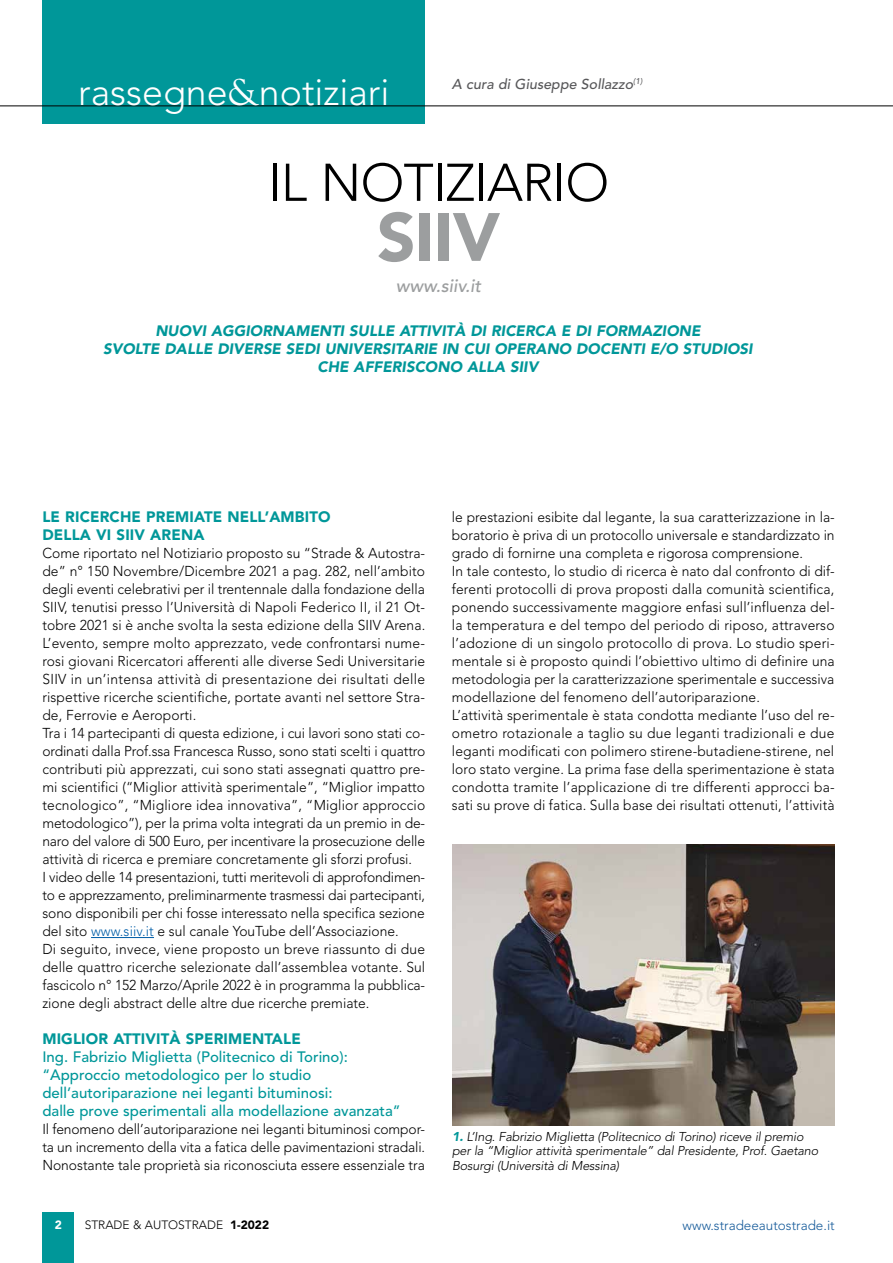
<style>
.page{position:relative;width:893px;height:1263px;background:#fff}
.page>*{position:absolute;margin:0;border:0;box-sizing:border-box;transform-origin:0 0}
.t1{font:900 67.5px "Avenir";color:#9c9e9f}
.t2{font:300 52.5px "Avenir";letter-spacing:-.015em;color:#000}
.t3{font:300 37.5px "Avenir";color:#fff}
.t4{font:italic 500 18px "Avenir";color:#9c9e9f}
.t5{font:500 15px/18px "Avenir";color:#009799}
.t6{font:italic 900 15px/18px "Avenir";color:#009799;text-align:center}
.t7{font:900 15px/18px "Avenir";letter-spacing:.01em;color:#009799}
.t8{font:300 14.25px/18px "Avenir";letter-spacing:.005em;color:#000}
.t9{font:italic 500 14.25px "Avenir";color:#58585a}
.t10{font:300 13.5px "Avenir";color:#165b9a}
.t11{font:italic 300 12.75px/14.2px "Avenir";letter-spacing:-.015em;color:#000}
.t12{font:300 12px "Avenir";color:#000}
.t13{font:900 12px "Avenir";color:#fff}
.s1{font-family:"Goudy Std";font-weight:400}
.s2{color:#005ea8}
.s3{font-weight:900;color:#009799}
.s4{font-weight:900}
</style>
<div class="page">
<div style="left:43px;top:0;width:382px;height:124px;background:#009799"></div>
<hr style="left:0;top:106px;width:893px;height:1px;background:#000">
<div style="left:42px;top:1212px;width:32px;height:51px;background:#009799"></div>
<hr style="left:91px;top:937px;width:63px;height:1px;background:#005ea8">
<img style="left:452px;top:844px;width:383px;height:281px">
<h3 class="t3" style="left:78px;top:70px;width:313px">rassegne<span class="s1">&amp;</span>notiziari</h3>
<p class="t9" style="left:452px;top:76px;width:192px">A cura di Giuseppe Sollazzo<sup>(1)</sup></p>
<h2 class="t2" style="left:268px;top:152px;width:343px">IL NOTIZIARIO</h2>
<h1 class="t1" style="left:377px;top:197px;width:125px">SIIV</h1>
<p class="t4" style="left:396px;top:276px;width:87px">www.siiv.it</p>
<p class="t6" style="left:103px;top:321px;width:651px">NUOVI AGGIORNAMENTI SULLE ATTIVITÀ DI RICERCA E DI FORMAZIONE<br>SVOLTE DALLE DIVERSE SEDI UNIVERSITARIE IN CUI OPERANO DOCENTI E/O STUDIOSI<br>CHE AFFERISCONO ALLA SIIV</p>
<p class="t7" style="left:42px;top:508px;width:290px">LE RICERCHE PREMIATE NELL’AMBITO<br>DELLA VI SIIV ARENA</p>
<p class="t8" style="left:42px;top:544px;width:384px">Come riportato nel Notiziario proposto su “Strade &amp; Autostra&shy;de” n° 150 Novembre/Dicembre 2021 a pag. 282, nell’ambito degli eventi celebrativi per il trentennale dalla fondazione della SIIV, tenutisi presso l’Università di Napoli Federico II, il 21 Ot&shy;tobre 2021 si è anche svolta la sesta edizione della SIIV Arena.<br>L’evento, sempre molto apprezzato, vede confrontarsi nume&shy;rosi giovani Ricercatori afferenti alle diverse Sedi Universitarie SIIV in un’intensa attività di presentazione dei risultati delle rispettive ricerche scientifiche, portate avanti nel settore Stra&shy;de, Ferrovie e Aeroporti.<br>Tra i 14 partecipanti di questa edizione, i cui lavori sono stati co&shy;ordinati dalla Prof.ssa Francesca Russo, sono stati scelti i quattro contributi più apprezzati, cui sono stati assegnati quattro pre&shy;mi scientifici (“Miglior attività sperimentale”, “Miglior impatto tecnologico”, “Migliore idea innovativa”, “Miglior approccio metodologico”), per la prima volta integrati da un premio in de&shy;naro del valore di 500 Euro, per incentivare la prosecuzione delle attività di ricerca e premiare concretamente gli sforzi profusi.<br>I video delle 14 presentazioni, tutti meritevoli di approfondimen&shy;to e apprezzamento, preliminarmente trasmessi dai partecipanti, sono disponibili per chi fosse interessato nella specifica sezione del sito <span class="s2">www.siiv.it</span> e sul canale YouTube dell’Associazione.<br>Di seguito, invece, viene proposto un breve riassunto di due delle quattro ricerche selezionate dall’assemblea votante. Sul fascicolo n° 152 Marzo/Aprile 2022 è in programma la pubblica&shy;zione degli abstract delle altre due ricerche premiate.</p>
<p class="t7" style="left:42px;top:1030px;width:260px">MIGLIOR ATTIVITÀ SPERIMENTALE</p>
<p class="t5" style="left:42px;top:1048px;width:360px">Ing. Fabrizio Miglietta (Politecnico di Torino): “Approccio metodologico per lo studio dell’autoriparazione nei leganti bituminosi:<br>dalle prove sperimentali alla modellazione avanzata”</p>
<p class="t8" style="left:42px;top:1120px;width:384px;text-align:justify">Il fenomeno dell’autoriparazione nei leganti bituminosi compor&shy;ta un incremento della vita a fatica delle pavimentazioni stradali.<br>Nonostante tale proprietà sia riconosciuta essere essenziale tra</p>
<p class="t8" style="left:452px;top:508px;width:384px">le prestazioni esibite dal legante, la sua caratterizzazione in la&shy;boratorio è priva di un protocollo universale e standardizzato in grado di fornirne una completa e rigorosa comprensione.<br>In tale contesto, lo studio di ricerca è nato dal confronto di dif&shy;ferenti protocolli di prova proposti dalla comunità scientifica, ponendo successivamente maggiore enfasi sull’influenza del&shy;la temperatura e del tempo del periodo di riposo, attraverso l’adozione di un singolo protocollo di prova. Lo studio speri&shy;mentale si è proposto quindi l’obiettivo ultimo di definire una metodologia per la caratterizzazione sperimentale e successiva modellazione del fenomeno dell’autoriparazione.<br>L’attività sperimentale è stata condotta mediante l’uso del re&shy;ometro rotazionale a taglio su due leganti tradizionali e due leganti modificati con polimero stirene-butadiene-stirene, nel loro stato vergine. La prima fase della sperimentazione è stata condotta tramite l’applicazione di tre differenti approcci ba&shy;sati su prove di fatica. Sulla base dei risultati ottenuti, l’attività</p>
<p class="t11" style="left:452px;top:1130px;width:368px"><span class="s3">1.</span> L’Ing. Fabrizio Miglietta (Politecnico di Torino) riceve il premio per la “Miglior attività sperimentale” dal Presidente, Prof. Gaetano<br>Bosurgi (Università di Messina)</p>
<p class="t13" style="left:55px;top:1217px;width:9px">2</p>
<p class="t12" style="left:85px;top:1217px;width:186px">STRADE &amp; AUTOSTRADE <span class="s4">1-2022</span></p>
<p class="t10" style="left:683px;top:1217px;width:154px">www.stradeeautostrade.it</p>
</div>
